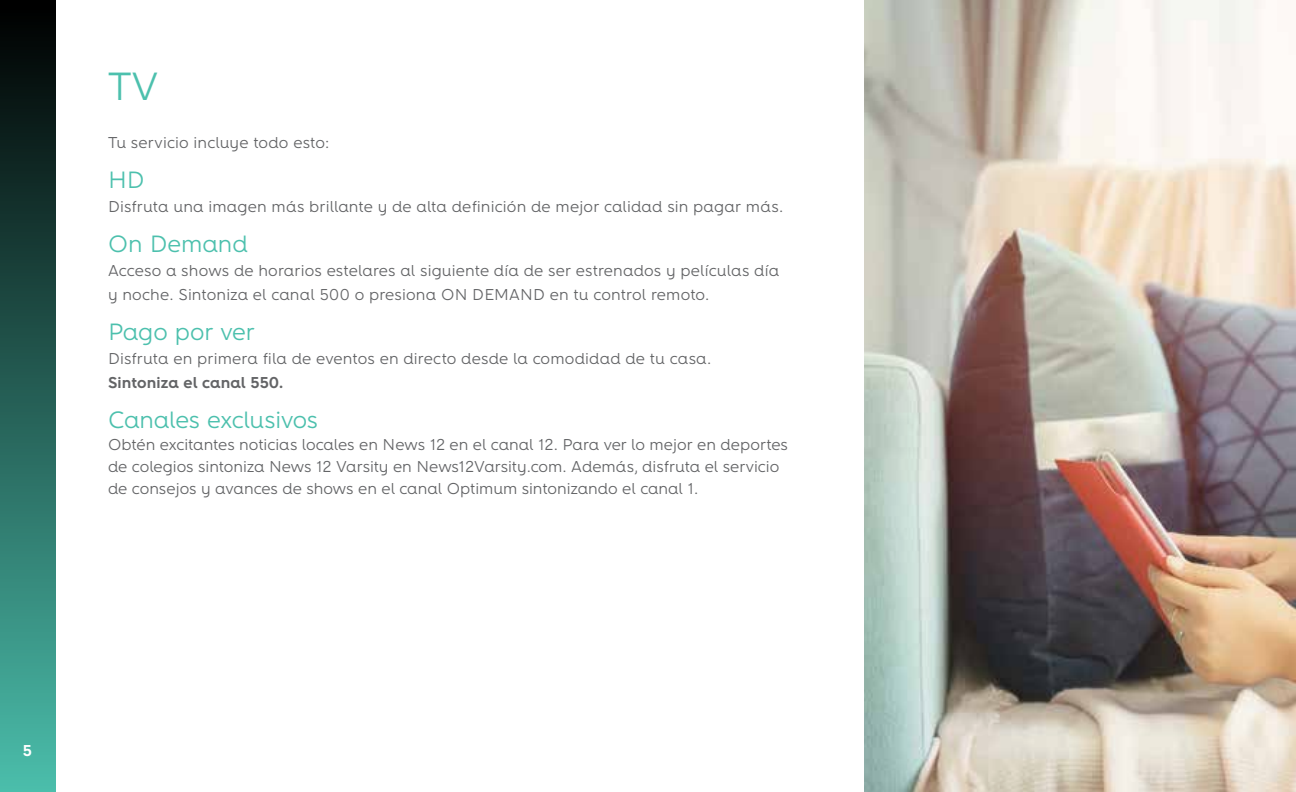
<style>
.page{position:relative;width:1296px;height:792px;background:#fff}
.page>*{position:absolute;margin:0;border:0;box-sizing:border-box;transform-origin:0 0}
.t1{font:40px "Altice";color:#4cc0ad}
.t2{font:24px "Altice";letter-spacing:-.005em;color:#4cc0ad}
.t3{font:16px/22px "Altice";letter-spacing:.005em;color:#636466}
.t4{font:700 16px "Altice";letter-spacing:.01em;color:#636466}
.t5{font:700 16px "Altice";color:#fff}
</style>
<div class="page">
<div style="left:0;top:0;width:55px;height:792px;background:linear-gradient(to bottom,#000,#4bbeab)"></div>
<img style="left:864px;top:0;width:432px;height:792px">
<h1 class="t1" style="left:108px;top:63px;width:52px">TV</h1>
<p class="t3" style="left:108px;top:132px;width:223px">Tu servicio incluye todo esto:</p>
<h2 class="t2" style="left:108px;top:166px;width:38px">HD</h2>
<p class="t3" style="left:108px;top:196px;width:677px">Disfruta una imagen más brillante y de alta definición de mejor calidad sin pagar más.</p>
<h2 class="t2" style="left:108px;top:230px;width:141px">On Demand</h2>
<p class="t3" style="left:108px;top:259px;width:673px;line-height:24px">Acceso a shows de horarios estelares al siguiente día de ser estrenados y películas día y noche. Sintoniza el canal 500 o presiona ON DEMAND en tu control remoto.</p>
<h2 class="t2" style="left:108px;top:318px;width:148px">Pago por ver</h2>
<p class="t3" style="left:108px;top:348px;width:605px">Disfruta en primera fila de eventos en directo desde la comodidad de tu casa.</p>
<p class="t4" style="left:108px;top:373px;width:177px">Sintoniza el canal 550.</p>
<h2 class="t2" style="left:108px;top:406px;width:212px">Canales exclusivos</h2>
<p class="t3" style="left:108px;top:434px;width:681px">Obtén excitantes noticias locales en News 12 en el canal 12. Para ver lo mejor en deportes de colegios sintoniza News 12 Varsity en News12Varsity.com. Además, disfruta el servicio de consejos y avances de shows en el canal Optimum sintonizando el canal 1.</p>
<p class="t5" style="left:23px;top:741px;width:11px">5</p>
</div>
